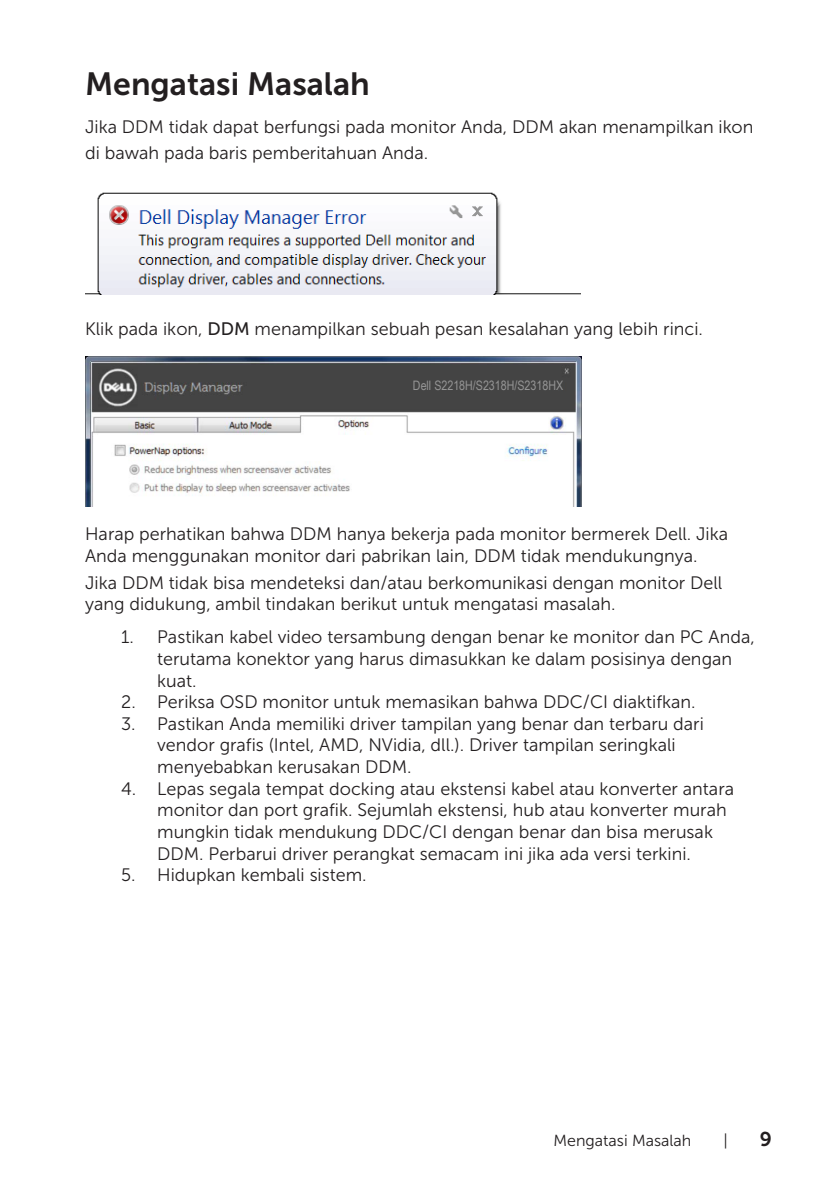
<style>
.page{position:relative;width:840px;height:1191px;background:#fff}
.page>*{position:absolute;margin:0;border:0;box-sizing:border-box;transform-origin:0 0}
.Contents{font:32px "Museo Sans For Dell 700";color:#231f20}
.t1{font:20px "Museo Sans For Dell 700";color:#231f20}
.text{font:18px/21.6px "Museo Sans For Dell 300";color:#231f20}
.t2{font:16px "Museo Sans For Dell 300";color:#231f20}
.t3{font:13px "Arial Narrow";color:#959595}
.s1{font-family:"Museo Sans For Dell 500"}
</style>
<div class="page">
<img style="left:85px;top:192px;width:495px;height:102px">
<img style="left:85px;top:356px;width:496px;height:151px">
<p class="Contents" style="left:85px;top:66px;width:286px">Mengatasi Masalah</p>
<p class="text" style="left:85px;top:114px;width:669px;line-height:26px">Jika DDM tidak dapat berfungsi pada monitor Anda, DDM akan menampilkan ikon di bawah pada baris pemberitahuan Anda.</p>
<p class="text" style="left:85px;top:318px;width:619px">Klik pada ikon, <span class="s1">DDM</span> menampilkan sebuah pesan kesalahan yang lebih rinci.</p>
<p class="t3" style="left:413px;top:376px;width:152px">Dell S2218H/S2318H/S2318HX</p>
<p class="text" style="left:85px;top:523px;width:644px">Harap perhatikan bahwa DDM hanya bekerja pada monitor bermerek Dell. Jika<br>Anda menggunakan monitor dari pabrikan lain, DDM tidak mendukungnya.</p>
<p class="text" style="left:85px;top:572px;width:638px">Jika DDM tidak bisa mendeteksi dan/atau berkomunikasi dengan monitor Dell yang didukung, ambil tindakan berikut untuk mengatasi masalah.</p>
<p class="text" style="left:157px;top:626px;width:598px;text-indent:-36px">1. Pastikan kabel video tersambung dengan benar ke monitor dan PC Anda, terutama konektor yang harus dimasukkan ke dalam posisinya dengan kuat.</p>
<p class="text" style="left:121px;top:691px;width:575px">2. Periksa OSD monitor untuk memasikan bahwa DDC/CI diaktifkan.</p>
<p class="text" style="left:157px;top:713px;width:548px;text-indent:-36px">3. Pastikan Anda memiliki driver tampilan yang benar dan terbaru dari vendor grafis (Intel, AMD, NVidia, dll.). Driver tampilan seringkali menyebabkan kerusakan DDM.</p>
<p class="text" style="left:157px;top:778px;width:578px;text-indent:-36px">4. Lepas segala tempat docking atau ekstensi kabel atau konverter antara monitor dan port grafik. Sejumlah ekstensi, hub atau konverter murah mungkin tidak mendukung DDC/CI dengan benar dan bisa merusak DDM. Perbarui driver perangkat semacam ini jika ada versi terkini.</p>
<p class="text" style="left:121px;top:864px;width:247px">5. Hidupkan kembali sistem.</p>
<p class="t2" style="left:553px;top:1131px;width:139px">Mengatasi Masalah</p>
<p class="t2" style="left:723px;top:1131px;width:6px">|</p>
<p class="t1" style="left:759px;top:1127px;width:14px">9</p>
</div>
